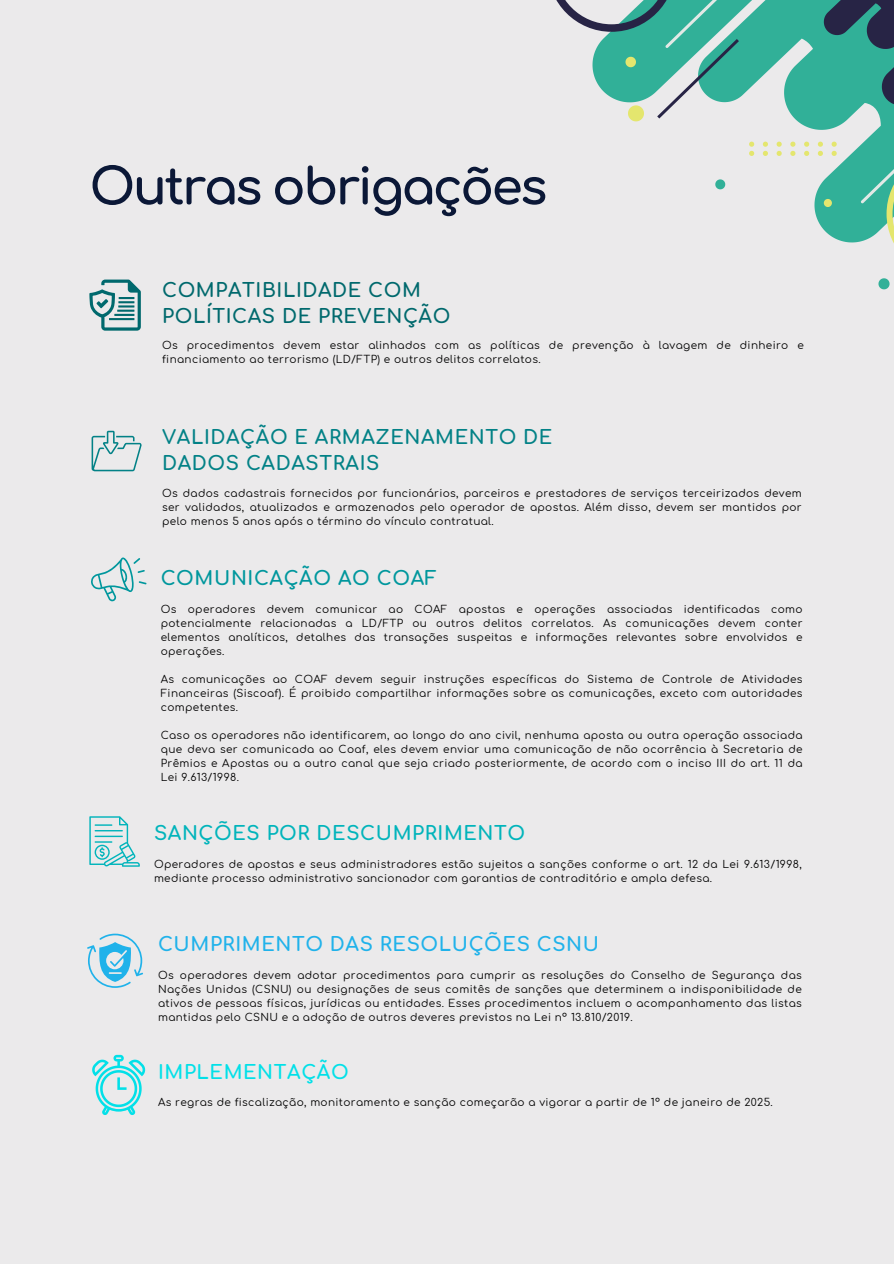
<style>
.page{position:relative;width:894px;height:1264px;background:#fff}
.page>*{position:absolute;margin:0;border:0;box-sizing:border-box;transform-origin:0 0}
.t1{font:700 49.95px "Comfortaa";letter-spacing:-.05em;color:#0b1837}
.t2{font:700 19.2px/25.8px "Comfortaa";letter-spacing:.035em;color:#028186}
.t3{font:700 19.2px/25.8px "Comfortaa";letter-spacing:.035em;color:#00696d}
.t4{font:700 19.2px "Comfortaa";letter-spacing:.035em;color:#20b2ea}
.t5{font:700 19.2px "Comfortaa";letter-spacing:.035em;color:#01b4bb}
.t6{font:700 19.2px "Comfortaa";letter-spacing:.035em;color:#00979d}
.t7{font:700 19.2px "Comfortaa";letter-spacing:.035em;color:#02e0e8}
.t8{font:10.5px/14px "Comfortaa";letter-spacing:.035em;color:#000;text-align:justify}
</style>
<div class="page">
<div style="left:0;top:0;width:893px;height:1263px;background:#ebeaeb"></div>
<svg style="left:718px;top:0;width:175px;height:242px"></svg>
<svg style="left:823px;top:0;width:70px;height:105px;background:#2d827d"></svg>
<svg style="left:831px;top:142px;width:5px;height:14px"></svg>
<svg style="left:817px;top:142px;width:5px;height:14px"></svg>
<svg style="left:803px;top:142px;width:6px;height:14px"></svg>
<svg style="left:790px;top:142px;width:5px;height:14px"></svg>
<svg style="left:776px;top:142px;width:5px;height:14px"></svg>
<svg style="left:762px;top:142px;width:5px;height:14px"></svg>
<svg style="left:748px;top:142px;width:6px;height:14px"></svg>
<svg style="left:823px;top:199px;width:8px;height:8px"></svg>
<svg style="left:556px;top:0;width:226px;height:121px"></svg>
<svg style="left:715px;top:179px;width:10px;height:10px"></svg>
<svg style="left:860px;top:123px;width:33px;height:166px"></svg>
<svg style="left:89px;top:279px;width:52px;height:51px"></svg>
<svg style="left:92px;top:431px;width:50px;height:40px"></svg>
<svg style="left:91px;top:557px;width:55px;height:44px"></svg>
<svg style="left:89px;top:816px;width:51px;height:50px"></svg>
<svg style="left:92px;top:1054px;width:53px;height:60px"></svg>
<svg style="left:87px;top:933px;width:56px;height:54px"></svg>
<h1 class="t1" style="left:89px;top:140px;width:459px">Outras obrigações</h1>
<h2 class="t3" style="left:162px;top:274px;width:290px">COMPATIBILIDADE COM<br>POLÍTICAS DE PREVENÇÃO</h2>
<p class="t8" style="left:162px;top:337px;width:643px">Os procedimentos devem estar alinhados com as políticas de prevenção à lavagem de dinheiro e financiamento ao terrorismo (LD/FTP) e outros delitos correlatos.</p>
<h2 class="t2" style="left:162px;top:421px;width:391px">VALIDAÇÃO E ARMAZENAMENTO DE<br>DADOS CADASTRAIS</h2>
<p class="t8" style="left:162px;top:484px;width:641px">Os dados cadastrais fornecidos por funcionários, parceiros e prestadores de serviços terceirizados devem ser validados, atualizados e armazenados pelo operador de apostas. Além disso, devem ser mantidos por pelo menos 5 anos após o término do vínculo contratual.</p>
<h2 class="t6" style="left:161px;top:560px;width:277px">COMUNICAÇÃO AO COAF</h2>
<p class="t8" style="left:161px;top:600px;width:643px">Os operadores devem comunicar ao COAF apostas e operações associadas identificadas como potencialmente relacionadas a LD/FTP ou outros delitos correlatos. As comunicações devem conter elementos analíticos, detalhes das transações suspeitas e informações relevantes sobre envolvidos e operações.</p>
<p class="t8" style="left:161px;top:670px;width:643px">As comunicações ao COAF devem seguir instruções específicas do Sistema de Controle de Atividades Financeiras (Siscoaf). É proibido compartilhar informações sobre as comunicações, exceto com autoridades competentes.</p>
<p class="t8" style="left:161px;top:726px;width:643px">Caso os operadores não identificarem, ao longo do ano civil, nenhuma aposta ou outra operação associada que deva ser comunicada ao Coaf, eles devem enviar uma comunicação de não ocorrência à Secretaria de Prêmios e Apostas ou a outro canal que seja criado posteriormente, de acordo com o inciso III do art. 11 da Lei 9.613/1998.</p>
<h2 class="t5" style="left:154px;top:815px;width:372px">SANÇÕES POR DESCUMPRIMENTO</h2>
<p class="t8" style="left:154px;top:855px;width:649px">Operadores de apostas e seus administradores estão sujeitos a sanções conforme o art. 12 da Lei 9.613/1998, mediante processo administrativo sancionador com garantias de contraditório e ampla defesa.</p>
<h2 class="t4" style="left:158px;top:926px;width:442px">CUMPRIMENTO DAS RESOLUÇÕES CSNU</h2>
<p class="t8" style="left:158px;top:966px;width:645px">Os operadores devem adotar procedimentos para cumprir as resoluções do Conselho de Segurança das Nações Unidas (CSNU) ou designações de seus comitês de sanções que determinem a indisponibilidade de ativos de pessoas físicas, jurídicas ou entidades. Esses procedimentos incluem o acompanhamento das listas mantidas pelo CSNU e a adoção de outros deveres previstos na Lei nº 13.810/2019.</p>
<h2 class="t7" style="left:158px;top:1054px;width:192px">IMPLEMENTAÇÃO</h2>
<p class="t8" style="left:158px;top:1094px;width:616px">As regras de fiscalização, monitoramento e sanção começarão a vigorar a partir de 1º de janeiro de 2025.</p>
</div>
